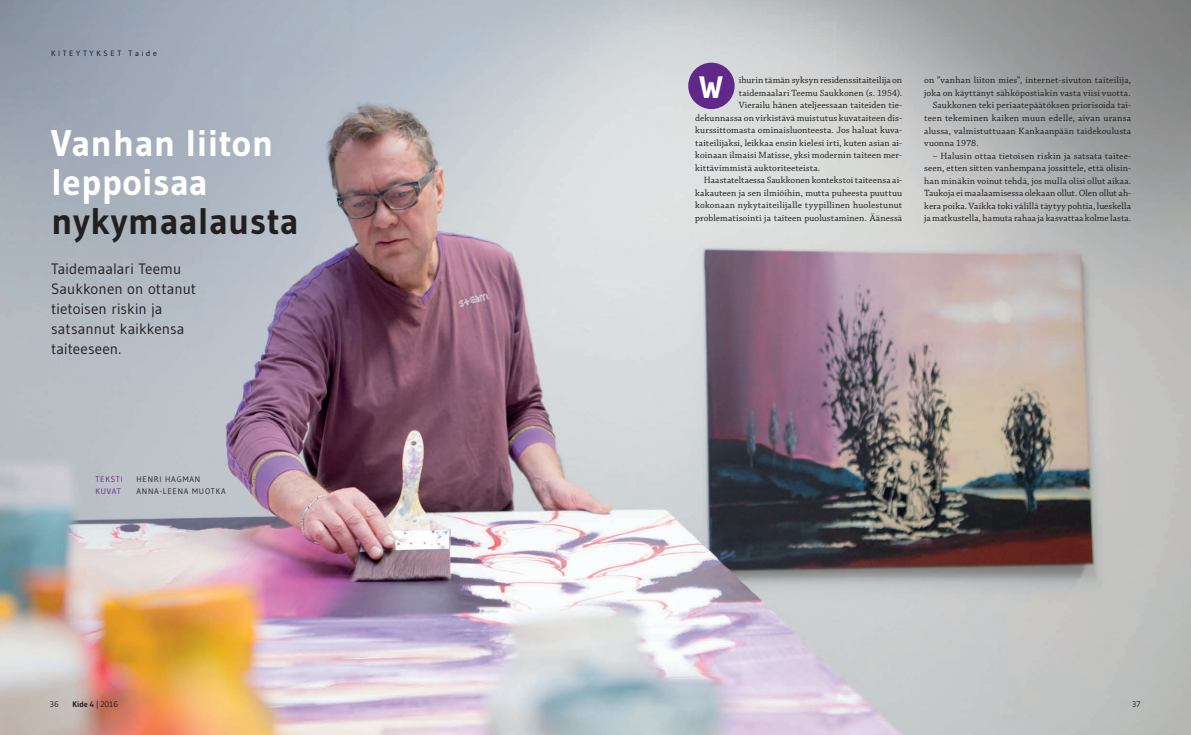
<style>
.page{position:relative;width:1191px;height:735px;background:#fff}
.page>*{position:absolute;margin:0;border:0;box-sizing:border-box;transform-origin:0 0}
.t1{font:700 37px "Gudea";letter-spacing:.01em;color:#fff}
.t2{font:700 37px "Gudea";letter-spacing:.01em;color:#231f20}
.t3{font:700 30.9px "Gudea";color:#fff}
.Ingressi{font:15px/20px "Gudea";letter-spacing:.005em;color:#231f20}
.Leipäteksti{font:9.5px/12.5px "Chaparral Pro";letter-spacing:.01em;color:#231f20;text-align:justify}
.t4{font:8px "Gudea";letter-spacing:.1em;color:#231f20}
.t5{font:8px "Gudea";letter-spacing:.1em;color:#602889}
.t6{font:700 8px "Gudea";color:#231f20}
.t7{font:7.7px "Gudea";letter-spacing:.35em;color:#001123}
.s1{font-weight:400}
</style>
<div class="page">
<img style="left:0;top:0;width:1191px;height:734px">
<div style="left:688px;top:63px;width:46px;height:46px;background:#602889;border-radius:50%"></div>
<p class="t7" style="left:51px;top:49px;width:107px">KITEYTYKSET Taide</p>
<p class="t1" style="left:51px;top:120px;width:224px">Vanhan liiton</p>
<p class="t1" style="left:51px;top:159px;width:158px">leppoisaa</p>
<p class="t2" style="left:51px;top:198px;width:249px">nykymaalausta</p>
<p class="Ingressi" style="left:51px;top:258px;width:147px">Taidemaalari Teemu<br>Saukkonen on ottanut tietoisen riskin ja satsannut kaikkensa taiteeseen.</p>
<p class="t5" style="left:95px;top:474px;width:29px">TEKSTI</p>
<p class="t4" style="left:136px;top:474px;width:65px">HENRI HAGMAN</p>
<p class="t5" style="left:95px;top:486px;width:27px">KUVAT</p>
<p class="t4" style="left:136px;top:486px;width:91px">ANNA-LEENA MUOTKA</p>
<p class="t3" style="left:699px;top:68px;width:25px">W</p>
<p class="Leipäteksti" style="left:738px;top:74px;width:165px">ihurin tämän syksyn residenssitaiteilija on</p>
<p class="Leipäteksti" style="left:738px;top:87px;width:165px">taidemaalari Teemu Saukkonen (s. 1954).</p>
<p class="Leipäteksti" style="left:738px;top:99px;width:165px">Vierailu hänen ateljeessaan taiteiden tie-</p>
<p class="Leipäteksti" style="left:695px;top:112px;width:208px">dekunnassa on virkistävä muistutus kuvataiteen dis-</p>
<p class="Leipäteksti" style="left:695px;top:124px;width:208px">kurssittomasta ominaisluonteesta. Jos haluat kuva-</p>
<p class="Leipäteksti" style="left:695px;top:137px;width:208px">taiteilijaksi, leikkaa ensin kielesi irti, kuten asian ai-</p>
<p class="Leipäteksti" style="left:695px;top:149px;width:208px">koinaan ilmaisi Matisse, yksi modernin taiteen mer-</p>
<p class="Leipäteksti" style="left:695px;top:162px;width:126px">kittävimmistä auktoriteeteista.</p>
<p class="Leipäteksti" style="left:695px;top:174px;width:208px;text-indent:9px">Haastateltaessa Saukkonen kontekstoi taiteensa ai&shy;kakauteen ja sen ilmiöihin, mutta puheesta puuttuu kokonaan nykytaiteilijalle tyypillinen huolestunut problematisointi ja taiteen puolustaminen. Äänessä</p>
<p class="Leipäteksti" style="left:924px;top:74px;width:208px">on ”vanhan liiton mies”, internet-sivuton taiteilija, joka on käyttänyt sähköpostiakin vasta viisi vuotta.</p>
<p class="Leipäteksti" style="left:924px;top:99px;width:208px;text-indent:9px">Saukkonen teki periaatepäätöksen priorisoida tai&shy;teen tekeminen kaiken muun edelle, aivan uransa alussa, valmistuttuaan Kankaanpään taidekoulusta vuonna 1978.</p>
<p class="Leipäteksti" style="left:924px;top:149px;width:208px;text-indent:9px">– Halusin ottaa tietoisen riskin ja satsata taitee&shy;seen, etten sitten vanhempana jossittele, että olisin&shy;han minäkin voinut tehdä, jos mulla olisi ollut aikaa.<br>Taukoja ei maalaamisessa olekaan ollut. Olen ollut ah&shy;kera poika. Vaikka toki välillä täytyy pohtia, lueskella ja matkustella, hamuta rahaa ja kasvattaa kolme lasta.</p>
<p class="t4" style="left:50px;top:698px;width:10px">36</p>
<p class="t6" style="left:73px;top:698px;width:47px">Kide 4 <span class="s1">| 2016</span></p>
<p class="t4" style="left:1132px;top:698px;width:10px">37</p>
</div>
